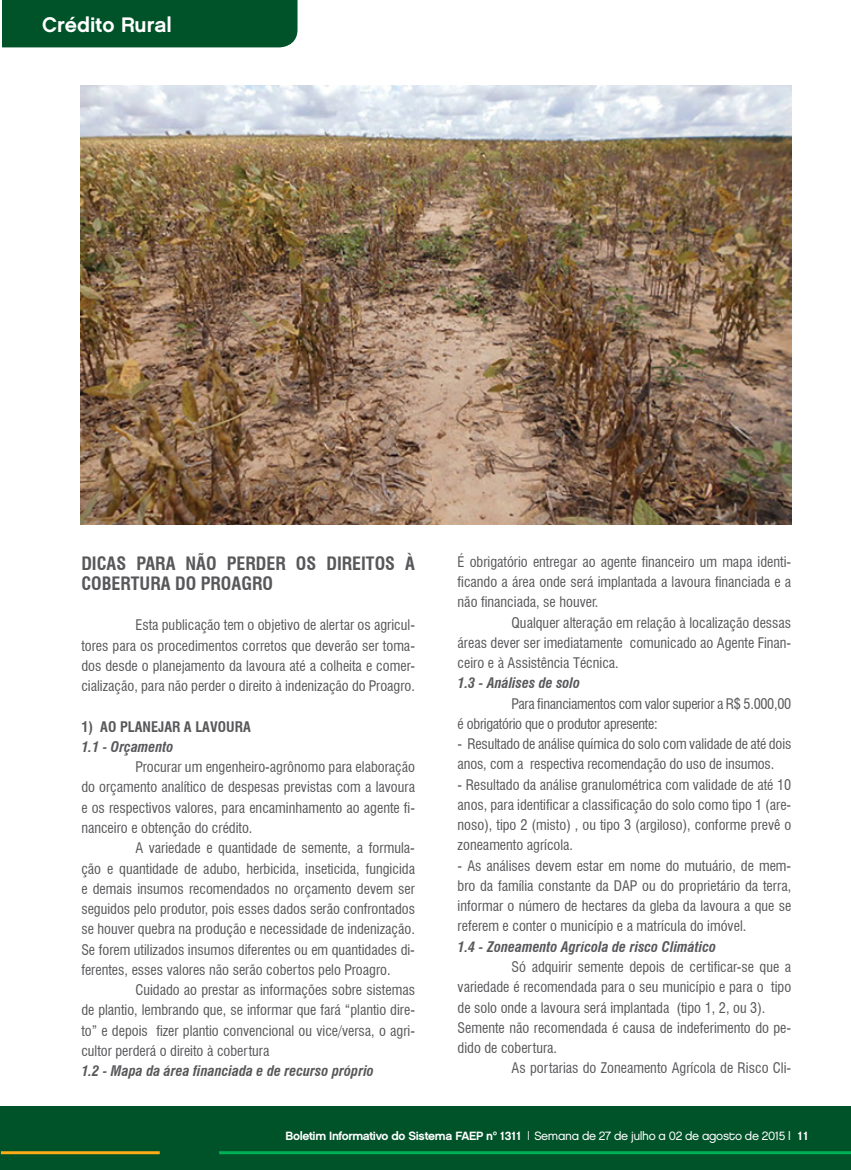
<style>
.page{position:relative;width:851px;height:1170px;background:#fff}
.page>*{position:absolute;margin:0;border:0;box-sizing:border-box;transform-origin:0 0}
.t1{font:21px "Chalet New York Nineteen Sixty";color:#fff}
.t2{font:700 condensed 18px/20.2px "Swiss 721 BT";color:#58585b}
.t3{font:condensed 14.25px/20.2px "Swiss 721 BT";color:#58585b;text-align:justify}
.t4{font:italic 700 condensed 14.25px "Swiss 721 BT";color:#58585b}
.t5{font:condensed 14.25px/20.2px "Swiss 721 BT";letter-spacing:-.02em;color:#58585b}
.t6{font:700 condensed 14.25px "Swiss 721 BT";color:#58585b}
.t7{font:12px "Chalet New York Nineteen Sixty";letter-spacing:-.03em;color:#fff}
.s1{font-family:"Chalet London Nineteen Eighty"}
</style>
<div class="page">
<div style="left:0;top:1106px;width:850px;height:63px;background:#005229"></div>
<hr style="left:1px;top:1151px;width:159px;height:3px;background:#fbac17">
<hr style="left:219px;top:1151px;width:631px;height:3px;background:#00b055">
<div style="left:2px;top:0;width:295px;height:47px;background:#005229"></div>
<img style="left:81px;top:85px;width:710px;height:440px">
<h1 class="t1" style="left:42px;top:12px;width:131px">Crédito Rural</h1>
<p class="t2" style="left:81px;top:553px;width:335px">DICAS PARA NÃO PERDER OS DIREITOS À<br>COBERTURA DO PROAGRO</p>
<p class="t3" style="left:81px;top:615px;width:335px;text-indent:54px">Esta publicação tem o objetivo de alertar os agricul&shy;tores para os procedimentos corretos que deverão ser toma&shy;dos desde o planejamento da lavoura até a colheita e comer&shy;cialização, para não perder o direito à indenização do Proagro.</p>
<p class="t6" style="left:81px;top:718px;width:171px">1) AO PLANEJAR A LAVOURA</p>
<p class="t4" style="left:81px;top:738px;width:94px">1.1 - Orçamento</p>
<p class="t3" style="left:81px;top:756px;width:335px;text-indent:54px">Procurar um engenheiro-agrônomo para elaboração do orçamento analítico de despesas previstas com a lavoura e os respectivos valores, para encaminhamento ao agente fi&shy;nanceiro e obtenção do crédito.</p>
<p class="t3" style="left:81px;top:837px;width:335px;text-indent:54px">A variedade e quantidade de semente, a formula&shy;ção e quantidade de adubo, herbicida, inseticida, fungicida e demais insumos recomendados no orçamento devem ser seguidos pelo produtor, pois esses dados serão confrontados se houver quebra na produção e necessidade de indenização.<br>Se forem utilizados insumos diferentes ou em quantidades di&shy;ferentes, esses valores não serão cobertos pelo Proagro.</p>
<p class="t3" style="left:81px;top:979px;width:335px;text-indent:54px">Cuidado ao prestar as informações sobre sistemas de plantio, lembrando que, se informar que fará “plantio dire&shy;to” e depois fizer plantio convencional ou vice/versa, o agri&shy;cultor perderá o direito à cobertura</p>
<p class="t4" style="left:81px;top:1062px;width:294px">1.2 - Mapa da área financiada e de recurso próprio</p>
<p class="t3" style="left:457px;top:551px;width:335px">É obrigatório entregar ao agente financeiro um mapa identi&shy;ficando a área onde será implantada a lavoura financiada e a não financiada, se houver.</p>
<p class="t3" style="left:457px;top:612px;width:335px;text-indent:54px">Qualquer alteração em relação à localização dessas áreas dever ser imediatamente comunicado ao Agente Finan&shy;ceiro e à Assistência Técnica.</p>
<p class="t4" style="left:457px;top:674px;width:124px">1.3 - Análises de solo</p>
<p class="t5" style="left:457px;top:693px;width:335px;text-indent:54px">Para financiamentos com valor superior a R$ 5.000,00 é obrigatório que o produtor apresente:</p>
<p class="t3" style="left:457px;top:733px;width:335px">- Resultado de análise química do solo com validade de até dois anos, com a respectiva recomendação do uso de insumos.</p>
<p class="t3" style="left:457px;top:774px;width:335px">- Resultado da análise granulométrica com validade de até 10 anos, para identificar a classificação do solo como tipo 1 (are&shy;noso), tipo 2 (misto) , ou tipo 3 (argiloso), conforme prevê o zoneamento agrícola.</p>
<p class="t3" style="left:457px;top:855px;width:335px">- As análises devem estar em nome do mutuário, de mem&shy;bro da família constante da DAP ou do proprietário da terra, informar o número de hectares da gleba da lavoura a que se referem e conter o município e a matrícula do imóvel.</p>
<p class="t4" style="left:457px;top:937px;width:260px">1.4 - Zoneamento Agrícola de risco Climático</p>
<p class="t3" style="left:457px;top:956px;width:335px;text-align:left;text-indent:54px">Só adquirir semente depois de certificar-se que a variedade é recomendada para o seu município e para o tipo de solo onde a lavoura será implantada (tipo 1, 2, ou 3).<br>Semente não recomendada é causa de indeferimento do pe&shy;dido de cobertura.</p>
<p class="t3" style="left:511px;top:1057px;width:281px">As portarias do Zoneamento Agrícola de Risco Cli-</p>
<p class="t7" style="left:285px;top:1128px;width:524px">Boletim Informativo do Sistema FAEP nº 1311 | <span class="s1">Semana de 27 de julho a 02 de agosto de 2015 |</span> 11</p>
</div>
